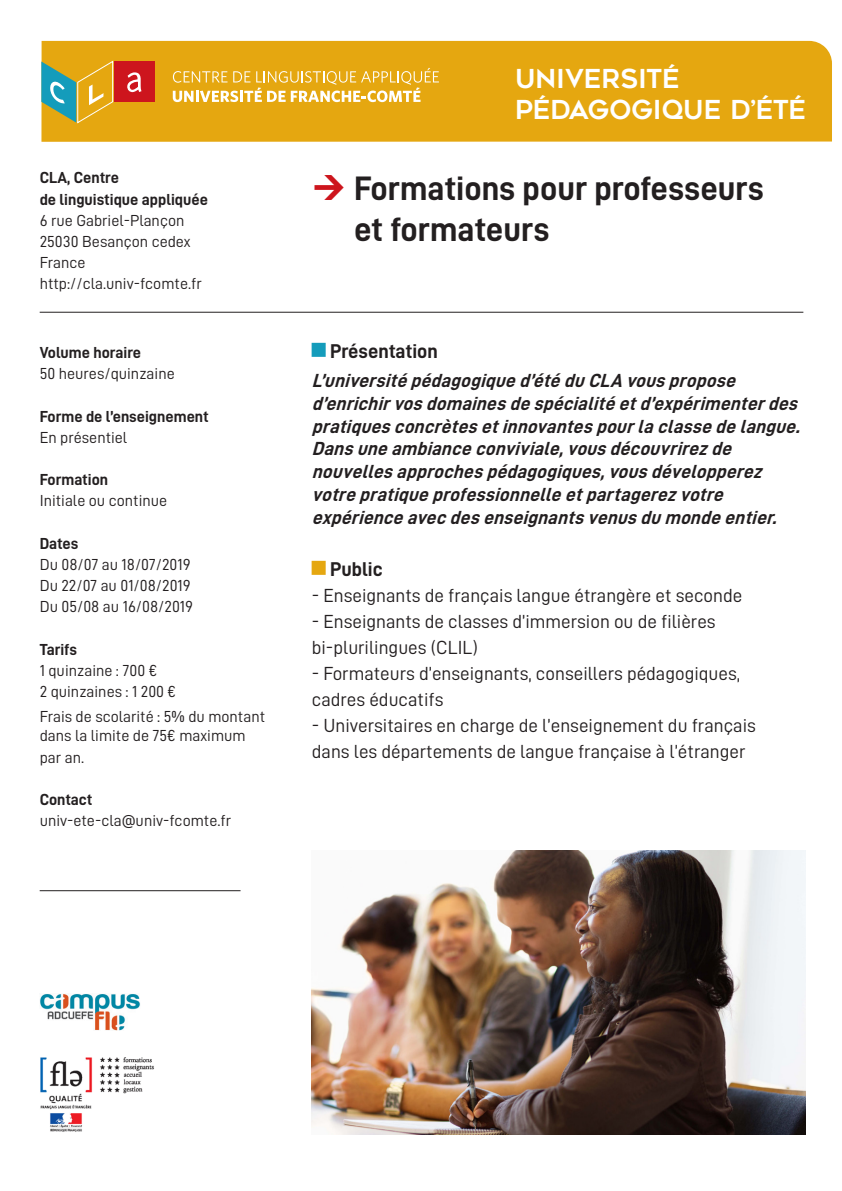
<style>
.page{position:relative;width:842px;height:1191px;background:#fff}
.page>*{position:absolute;margin:0;border:0;box-sizing:border-box;transform-origin:0 0}
.t1{font:34px/40.8px "D DIN Bold";color:#231f20}
.t2{font:26px/31.2px "Geometos";color:#fff}
.t3{font:20px "D DIN Bold";color:#231f20}
.t4{font:italic 19px/22.8px "D DIN Bold";color:#231f20}
.t5{font:19px "D DIN";color:#231f20}
.t6{font:16px/19.2px "D DIN";color:#231f20}
.t7{font:16px "D DIN Bold";color:#231f20}
</style>
<div class="page">
<div style="left:41px;top:41px;width:791px;height:101px;background:#e5a710"></div>
<div style="left:114px;top:61px;width:40px;height:41px;background:#cd151d"></div>
<svg style="left:127px;top:72px;width:14px;height:20px"></svg>
<svg style="left:41px;top:60px;width:73px;height:64px;background:#adab53"></svg>
<svg style="left:173px;top:68px;width:266px;height:34px;background:#ebbc4b"></svg>
<img style="left:312px;top:850px;width:493px;height:284px">
<hr style="left:40px;top:312px;width:763px;height:1px;background:#231f20">
<hr style="left:40px;top:890px;width:201px;height:1px;background:#231f20">
<img style="left:40px;top:994px;width:100px;height:36px">
<img style="left:40px;top:1057px;width:114px;height:75px">
<p class="t7" style="left:40px;top:169px;width:81px">CLA, Centre</p>
<p class="t7" style="left:40px;top:190px;width:170px">de linguistique appliquée</p>
<p class="t6" style="left:40px;top:210px;width:146px">6 rue Gabriel-Plançon</p>
<p class="t6" style="left:40px;top:232px;width:152px">25030 Besançon cedex</p>
<p class="t6" style="left:40px;top:253px;width:47px">France</p>
<p class="t6" style="left:40px;top:274px;width:164px">http://cla.univ-fcomte.fr</p>
<p class="t7" style="left:40px;top:343px;width:103px">Volume horaire</p>
<p class="t6" style="left:40px;top:364px;width:136px">50 heures/quinzaine</p>
<p class="t7" style="left:40px;top:407px;width:171px">Forme de l’enseignement</p>
<p class="t6" style="left:40px;top:427px;width:89px">En présentiel</p>
<p class="t7" style="left:40px;top:471px;width:70px">Formation</p>
<p class="t6" style="left:40px;top:491px;width:129px">Initiale ou continue</p>
<p class="t7" style="left:40px;top:534px;width:40px">Dates</p>
<p class="t6" style="left:40px;top:554px;width:152px">Du 08/07 au 18/07/2019</p>
<p class="t6" style="left:40px;top:576px;width:153px">Du 22/07 au 01/08/2019</p>
<p class="t6" style="left:40px;top:597px;width:155px">Du 05/08 au 16/08/2019</p>
<p class="t7" style="left:40px;top:640px;width:39px">Tarifs</p>
<p class="t6" style="left:40px;top:660px;width:119px">1 quinzaine : 700 €</p>
<p class="t6" style="left:40px;top:682px;width:138px">2 quinzaines : 1 200 €</p>
<p class="t6" style="left:40px;top:706px;width:227px">Frais de scolarité : 5% du montant dans la limite de 75€ maximum</p>
<p class="t6" style="left:40px;top:747px;width:46px">par an.</p>
<p class="t7" style="left:40px;top:790px;width:54px">Contact</p>
<p class="t6" style="left:40px;top:810px;width:193px">univ-ete-cla@univ-fcomte.fr</p>
<p class="t2" style="left:515px;top:63px;width:293px">UNIVERSITÉ<br>PÉDAGOGIQUE D’ÉTÉ</p>
<p class="t1" style="left:354px;top:168px;width:411px">Formations pour professeurs et formateurs</p>
<p class="t3" style="left:330px;top:340px;width:109px">Présentation</p>
<p class="t4" style="left:312px;top:368px;width:495px">L’universitépédagogiqued’étéduCLA vouspropose d’enrichirvosdomainesdespécialitéetd’expérimenterdes pratiquesconcrètesetinnovantespourlaclassedelangue.<br>Dansuneambianceconviviale,vousdécouvrirezde nouvellesapprochespédagogiques,vousdévelopperez votrepratiqueprofessionnelleetpartagerezvotre expérienceavecdesenseignantsvenusdumondeentier.</p>
<p class="t3" style="left:330px;top:558px;width:54px">Public</p>
<p class="t5" style="left:312px;top:585px;width:432px">- Enseignants de français langue étrangère et seconde</p>
<p class="t5" style="left:312px;top:611px;width:405px">- Enseignants de classes d’immersion ou de filières</p>
<p class="t5" style="left:312px;top:637px;width:168px">bi-plurilingues (CLIL)</p>
<p class="t5" style="left:312px;top:663px;width:430px">- Formateurs d’enseignants, conseillers pédagogiques,</p>
<p class="t5" style="left:312px;top:689px;width:133px">cadres éducatifs</p>
<p class="t5" style="left:312px;top:715px;width:446px">- Universitaires en charge de l’enseignement du français</p>
<p class="t5" style="left:312px;top:741px;width:435px">dans les départements de langue française à l’étranger</p>
</div>
